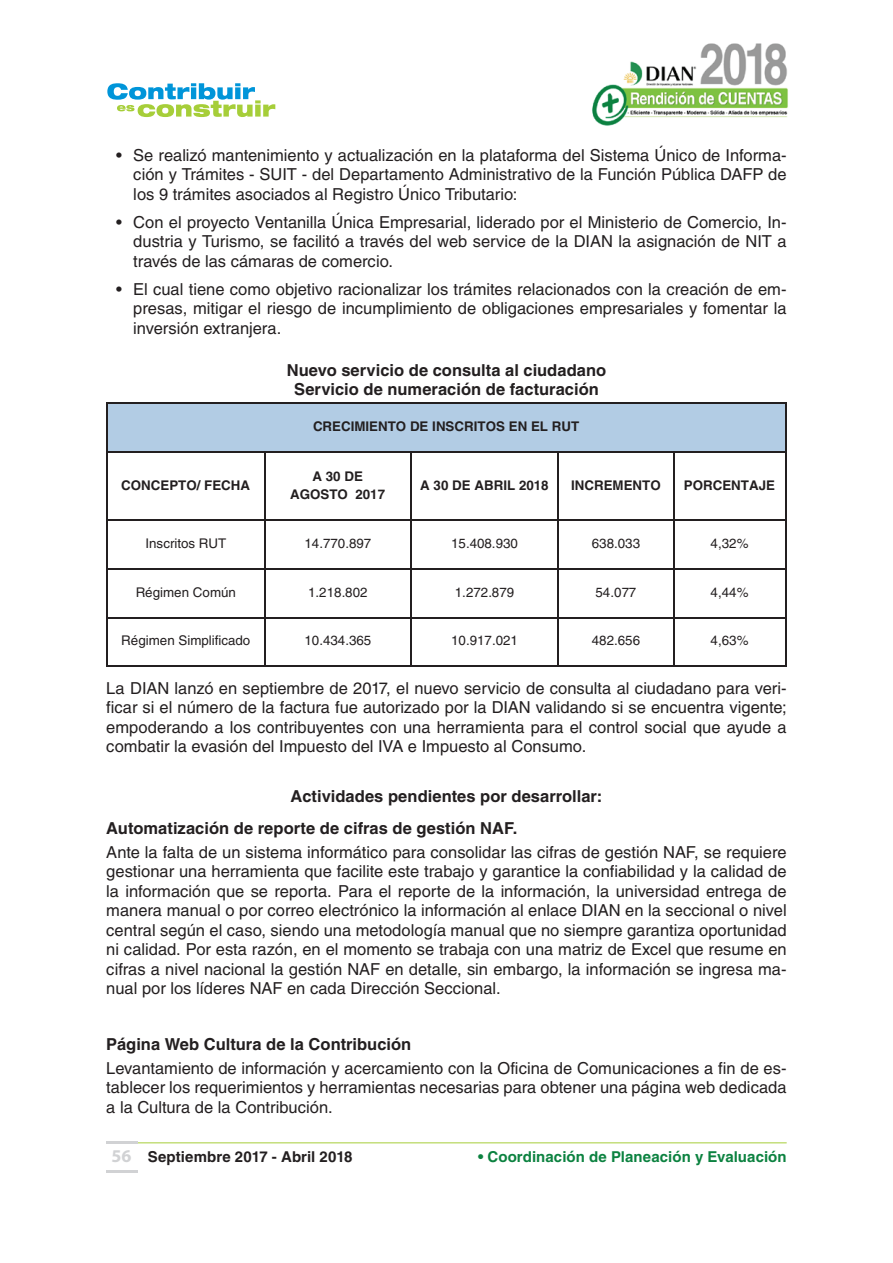
<style>
.page{position:relative;width:893px;height:1263px;background:#fff}
.page>*{position:absolute;margin:0;border:0;box-sizing:border-box;transform-origin:0 0}
.t1{font:16.5px/19.5px "Helvetica LT Std";color:#231f20;text-align:justify}
.t2{font:700 16.5px/19.5px "Helvetica LT Std";color:#231f20;text-align:center}
.t3{font:700 15px "Helvetica LT Std";letter-spacing:.005em;color:#0c8240}
.t4{font:700 15px "Helvetica LT Std";letter-spacing:.01em;color:#231f20}
.t5{font:13.35px "Helvetica LT Std";letter-spacing:.005em;color:#231f20}
.t6{font:700 13.35px/18.3px "Helvetica LT Std";color:#231f20;text-align:center}
.s1{font-family:"Myriad Pro";font-size:18px;color:#d1d2d4}
</style>
<div class="page">
<img style="left:592px;top:43px;width:196px;height:83px">
<svg style="left:107px;top:83px;width:168px;height:34px"></svg>
<hr style="left:106px;top:1142px;width:681px;height:1px;background:#a6ce39">
<hr style="left:106px;top:1141px;width:32px;height:3px;background:#d1d2d4">
<hr style="left:106px;top:1170px;width:32px;height:3px;background:#d1d2d4">
<div style="left:112px;top:403px;width:668px;height:48px;background:#b2cce4"></div>
<hr style="left:108px;top:402px;width:677px;height:1px;background:#231f20">
<hr style="left:106px;top:403px;width:2px;height:48px;background:#231f20">
<hr style="left:785px;top:403px;width:1px;height:48px;background:#231f20">
<hr style="left:108px;top:451px;width:156px;height:2px;background:#231f20">
<hr style="left:265px;top:451px;width:145px;height:2px;background:#231f20">
<hr style="left:412px;top:451px;width:145px;height:2px;background:#231f20">
<hr style="left:559px;top:451px;width:114px;height:2px;background:#231f20">
<hr style="left:674px;top:451px;width:111px;height:2px;background:#231f20">
<hr style="left:106px;top:453px;width:2px;height:66px;background:#231f20">
<hr style="left:264px;top:453px;width:1px;height:66px;background:#231f20">
<hr style="left:410px;top:453px;width:2px;height:66px;background:#231f20">
<hr style="left:557px;top:453px;width:2px;height:66px;background:#231f20">
<hr style="left:673px;top:453px;width:1px;height:66px;background:#231f20">
<hr style="left:785px;top:453px;width:1px;height:66px;background:#231f20">
<hr style="left:108px;top:519px;width:156px;height:1px;background:#231f20">
<hr style="left:265px;top:519px;width:145px;height:1px;background:#231f20">
<hr style="left:412px;top:519px;width:145px;height:1px;background:#231f20">
<hr style="left:559px;top:519px;width:114px;height:1px;background:#231f20">
<hr style="left:674px;top:519px;width:111px;height:1px;background:#231f20">
<hr style="left:106px;top:520px;width:2px;height:48px;background:#231f20">
<hr style="left:264px;top:520px;width:1px;height:48px;background:#231f20">
<hr style="left:410px;top:520px;width:2px;height:48px;background:#231f20">
<hr style="left:557px;top:520px;width:2px;height:48px;background:#231f20">
<hr style="left:673px;top:520px;width:1px;height:48px;background:#231f20">
<hr style="left:785px;top:520px;width:1px;height:48px;background:#231f20">
<hr style="left:108px;top:568px;width:156px;height:1px;background:#231f20">
<hr style="left:265px;top:568px;width:145px;height:1px;background:#231f20">
<hr style="left:412px;top:568px;width:145px;height:1px;background:#231f20">
<hr style="left:559px;top:568px;width:114px;height:1px;background:#231f20">
<hr style="left:674px;top:568px;width:111px;height:1px;background:#231f20">
<hr style="left:106px;top:569px;width:2px;height:48px;background:#231f20">
<hr style="left:264px;top:569px;width:1px;height:48px;background:#231f20">
<hr style="left:410px;top:569px;width:2px;height:48px;background:#231f20">
<hr style="left:557px;top:569px;width:2px;height:48px;background:#231f20">
<hr style="left:673px;top:569px;width:1px;height:48px;background:#231f20">
<hr style="left:785px;top:569px;width:1px;height:48px;background:#231f20">
<hr style="left:108px;top:617px;width:156px;height:1px;background:#231f20">
<hr style="left:265px;top:617px;width:145px;height:1px;background:#231f20">
<hr style="left:412px;top:617px;width:145px;height:1px;background:#231f20">
<hr style="left:559px;top:617px;width:114px;height:1px;background:#231f20">
<hr style="left:674px;top:617px;width:111px;height:1px;background:#231f20">
<hr style="left:106px;top:618px;width:2px;height:48px;background:#231f20">
<hr style="left:108px;top:666px;width:156px;height:1px;background:#231f20">
<hr style="left:264px;top:618px;width:1px;height:48px;background:#231f20">
<hr style="left:265px;top:666px;width:145px;height:1px;background:#231f20">
<hr style="left:410px;top:618px;width:2px;height:48px;background:#231f20">
<hr style="left:412px;top:666px;width:145px;height:1px;background:#231f20">
<hr style="left:557px;top:618px;width:2px;height:48px;background:#231f20">
<hr style="left:559px;top:666px;width:114px;height:1px;background:#231f20">
<hr style="left:673px;top:618px;width:1px;height:48px;background:#231f20">
<hr style="left:674px;top:666px;width:111px;height:1px;background:#231f20">
<hr style="left:785px;top:618px;width:1px;height:48px;background:#231f20">
<p class="t1" style="left:133px;top:145px;width:655px;text-indent:-17px">• Se realizó mantenimiento y actualización en la plataforma del Sistema Único de Informa&shy;ción y Trámites - SUIT - del Departamento Administrativo de la Función Pública DAFP de los 9 trámites asociados al Registro Único Tributario:</p>
<p class="t1" style="left:133px;top:212px;width:655px;text-indent:-17px">• Con el proyecto Ventanilla Única Empresarial, liderado por el Ministerio de Comercio, In&shy;dustria y Turismo, se facilitó a través del web service de la DIAN la asignación de NIT a través de las cámaras de comercio.</p>
<p class="t1" style="left:133px;top:279px;width:655px;text-indent:-17px">• El cual tiene como objetivo racionalizar los trámites relacionados con la creación de em&shy;presas, mitigar el riesgo de incumplimiento de obligaciones empresariales y fomentar la inversión extranjera.</p>
<p class="t2" style="left:287px;top:360px;width:321px">Nuevo servicio de consulta al ciudadano<br>Servicio de numeración de facturación</p>
<p class="t6" style="left:313px;top:417px;width:268px">CRECIMIENTO DE INSCRITOS EN EL RUT</p>
<p class="t6" style="left:121px;top:476px;width:130px">CONCEPTO/ FECHA</p>
<p class="t6" style="left:290px;top:466px;width:96px">A 30 DE<br>AGOSTO 2017</p>
<p class="t6" style="left:420px;top:476px;width:130px">A 30 DE ABRIL 2018</p>
<p class="t6" style="left:571px;top:476px;width:91px">INCREMENTO</p>
<p class="t6" style="left:684px;top:476px;width:93px">PORCENTAJE</p>
<p class="t5" style="left:145px;top:535px;width:82px">Inscritos RUT</p>
<p class="t5" style="left:304px;top:535px;width:68px">14.770.897</p>
<p class="t5" style="left:451px;top:535px;width:68px">15.408.930</p>
<p class="t5" style="left:592px;top:535px;width:50px">638.033</p>
<p class="t5" style="left:711px;top:535px;width:40px">4,32%</p>
<p class="t5" style="left:136px;top:584px;width:102px">Régimen Común</p>
<p class="t5" style="left:308px;top:584px;width:61px">1.218.802</p>
<p class="t5" style="left:455px;top:584px;width:61px">1.272.879</p>
<p class="t5" style="left:595px;top:584px;width:42px">54.077</p>
<p class="t5" style="left:711px;top:584px;width:40px">4,44%</p>
<p class="t5" style="left:121px;top:633px;width:131px">Régimen Simplificado</p>
<p class="t5" style="left:304px;top:633px;width:68px">10.434.365</p>
<p class="t5" style="left:451px;top:633px;width:68px">10.917.021</p>
<p class="t5" style="left:592px;top:633px;width:50px">482.656</p>
<p class="t5" style="left:711px;top:633px;width:40px">4,63%</p>
<p class="t1" style="left:106px;top:678px;width:682px">La DIAN lanzó en septiembre de 2017, el nuevo servicio de consulta al ciudadano para veri&shy;ficar si el número de la factura fue autorizado por la DIAN validando si se encuentra vigente; empoderando a los contribuyentes con una herramienta para el control social que ayude a combatir la evasión del Impuesto del IVA e Impuesto al Consumo.</p>
<p class="t2" style="left:106px;top:779px;width:497px;line-height:32.2px;text-align:left;text-indent:184px">Actividades pendientes por desarrollar:<br>Automatización de reporte de cifras de gestión NAF.</p>
<p class="t1" style="left:106px;top:842px;width:682px">Ante la falta de un sistema informático para consolidar las cifras de gestión NAF, se requiere gestionar una herramienta que facilite este trabajo y garantice la confiabilidad y la calidad de la información que se reporta. Para el reporte de la información, la universidad entrega de manera manual o por correo electrónico la información al enlace DIAN en la seccional o nivel central según el caso, siendo una metodología manual que no siempre garantiza oportunidad ni calidad. Por esta razón, en el momento se trabaja con una matriz de Excel que resume en cifras a nivel nacional la gestión NAF en detalle, sin embargo, la información se ingresa ma&shy;nual por los líderes NAF en cada Dirección Seccional.</p>
<p class="t2" style="left:106px;top:1034px;width:306px">Página Web Cultura de la Contribución</p>
<p class="t1" style="left:106px;top:1058px;width:682px">Levantamiento de información y acercamiento con la Oficina de Comunicaciones a fin de es&shy;tablecer los requerimientos y herramientas necesarias para obtener una página web dedicada a la Cultura de la Contribución.</p>
<p class="t4" style="left:112px;top:1147px;width:242px"><span class="s1">56</span> Septiembre 2017 - Abril 2018</p>
<p class="t3" style="left:478px;top:1147px;width:310px">• Coordinación de Planeación y Evaluación</p>
</div>
